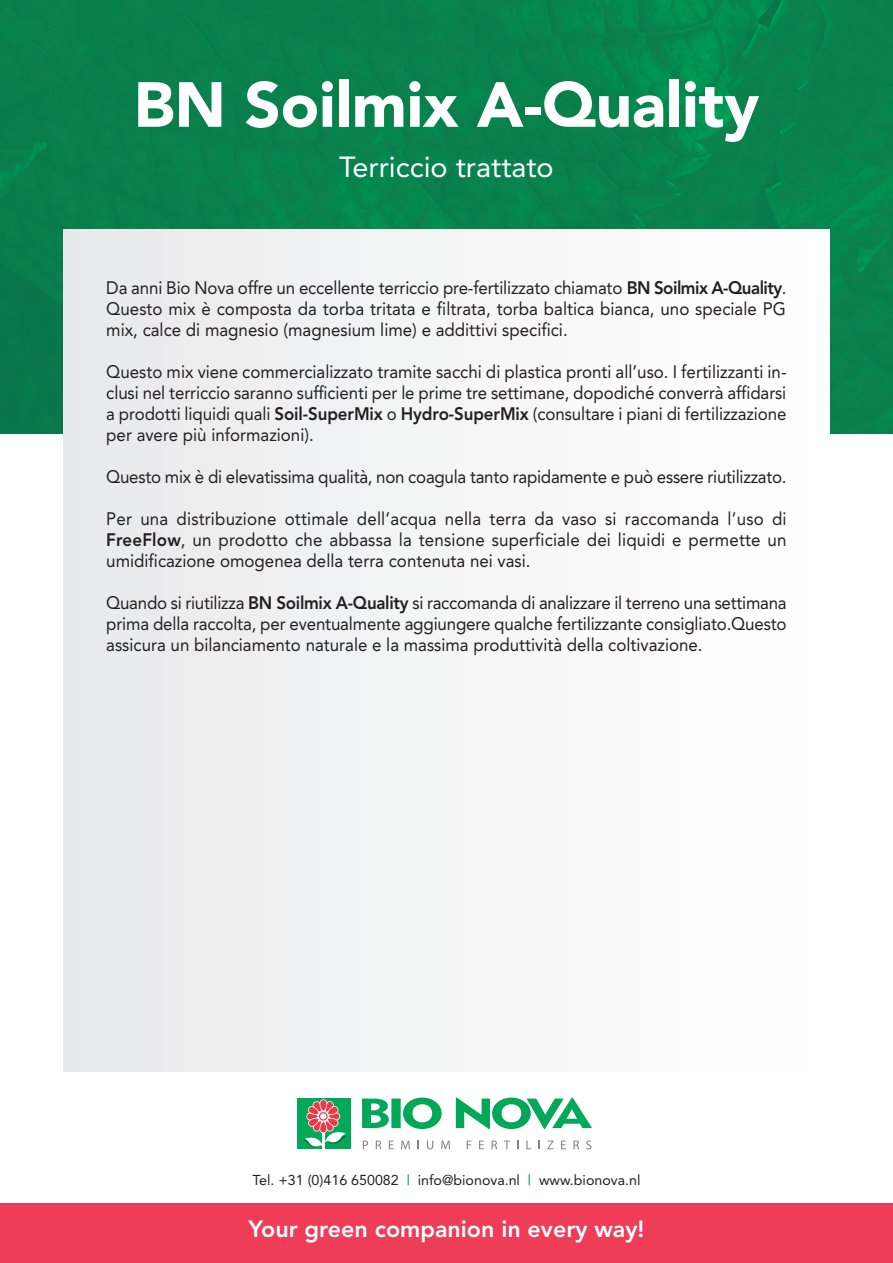
<style>
.page{position:relative;width:893px;height:1263px;background:#fff}
.page>*{position:absolute;margin:0;border:0;box-sizing:border-box;transform-origin:0 0}
.t1{font:900 63px "Avenir";color:#fff}
.t2{font:28.8px "Avenir";color:#fff}
.t3{font:800 23.25px "Avenir";color:#fff}
.t4{font:18px/21px "Avenir";color:#231f20;text-align:justify;scale:.94 1}
.t5{font:14.25px "Avenir";color:#231f20}
.s1{font-weight:800}
.s2{font-weight:500;color:#00a65f}
</style>
<div class="page">
<img style="left:0;top:0;width:893px;height:434px">
<img style="left:64px;top:230px;width:765px;height:841px">
<div style="left:0;top:1203px;width:893px;height:60px;background:#ee3d56"></div>
<div style="left:298px;top:1099px;width:53px;height:50px;background:#00a857"></div>
<svg style="left:362px;top:1097px;width:230px;height:32px"></svg>
<svg style="left:363px;top:1140px;width:5px;height:9px"></svg>
<svg style="left:376px;top:1140px;width:5px;height:9px"></svg>
<svg style="left:389px;top:1140px;width:5px;height:9px"></svg>
<svg style="left:401px;top:1140px;width:9px;height:9px"></svg>
<svg style="left:427px;top:1140px;width:6px;height:9px"></svg>
<svg style="left:441px;top:1140px;width:9px;height:9px"></svg>
<svg style="left:467px;top:1140px;width:4px;height:9px"></svg>
<svg style="left:479px;top:1140px;width:5px;height:9px"></svg>
<svg style="left:492px;top:1140px;width:5px;height:9px"></svg>
<svg style="left:504px;top:1140px;width:6px;height:9px"></svg>
<svg style="left:526px;top:1140px;width:5px;height:9px"></svg>
<svg style="left:547px;top:1140px;width:7px;height:9px"></svg>
<svg style="left:561px;top:1140px;width:5px;height:9px"></svg>
<svg style="left:573px;top:1140px;width:6px;height:9px"></svg>
<svg style="left:586px;top:1140px;width:5px;height:9px"></svg>
<hr style="left:323px;top:1124px;width:2px;height:25px;background:#fff">
<svg style="left:304px;top:1099px;width:42px;height:48px"></svg>
<h1 class="t1" style="left:134px;top:51px;width:627px">BN Soilmix A-Quality</h1>
<h2 class="t2" style="left:339px;top:144px;width:216px">Terriccio trattato</h2>
<p class="t4" style="left:106px;top:277px;width:725px">Da anni Bio Nova offre un eccellente terriccio pre-fertilizzato chiamato <span class="s1">BN Soilmix A-Quality</span>.<br>Questo mix è composta da torba tritata e filtrata, torba baltica bianca, uno speciale PG mix, calce di magnesio (magnesium lime) e addittivi specifici.</p>
<p class="t4" style="left:106px;top:361px;width:725px">Questo mix viene commercializzato tramite sacchi di plastica pronti all’uso. I fertilizzanti in&shy;clusi nel terriccio saranno sufficienti per le prime tre settimane, dopodiché converrà affidarsi a prodotti liquidi quali <span class="s1">Soil-SuperMix</span> o <span class="s1">Hydro-SuperMix</span> (consultare i piani di fertilizzazione per avere più informazioni).</p>
<p class="t4" style="left:106px;top:466px;width:725px">Questo mix è di elevatissima qualità, non coagula tanto rapidamente e può essere riutilizzato.</p>
<p class="t4" style="left:106px;top:508px;width:725px">Per una distribuzione ottimale dell’acqua nella terra da vaso si raccomanda l’uso di <span class="s1">FreeFlow</span>, un prodotto che abbassa la tensione superficiale dei liquidi e permette un umidificazione omogenea della terra contenuta nei vasi.</p>
<p class="t4" style="left:106px;top:592px;width:725px">Quando si riutilizza <span class="s1">BN Soilmix A-Quality</span> si raccomanda di analizzare il terreno una settimana prima della raccolta, per eventualmente aggiungere qualche fertilizzante consigliato.Questo assicura un bilanciamento naturale e la massima produttività della coltivazione.</p>
<p class="t5" style="left:252px;top:1168px;width:389px">Tel. +31 (0)416 650082 <span class="s2">|</span> info@bionova.nl <span class="s2">|</span> www.bionova.nl</p>
<p class="t3" style="left:249px;top:1211px;width:397px">Your green companion in every way!</p>
</div>
